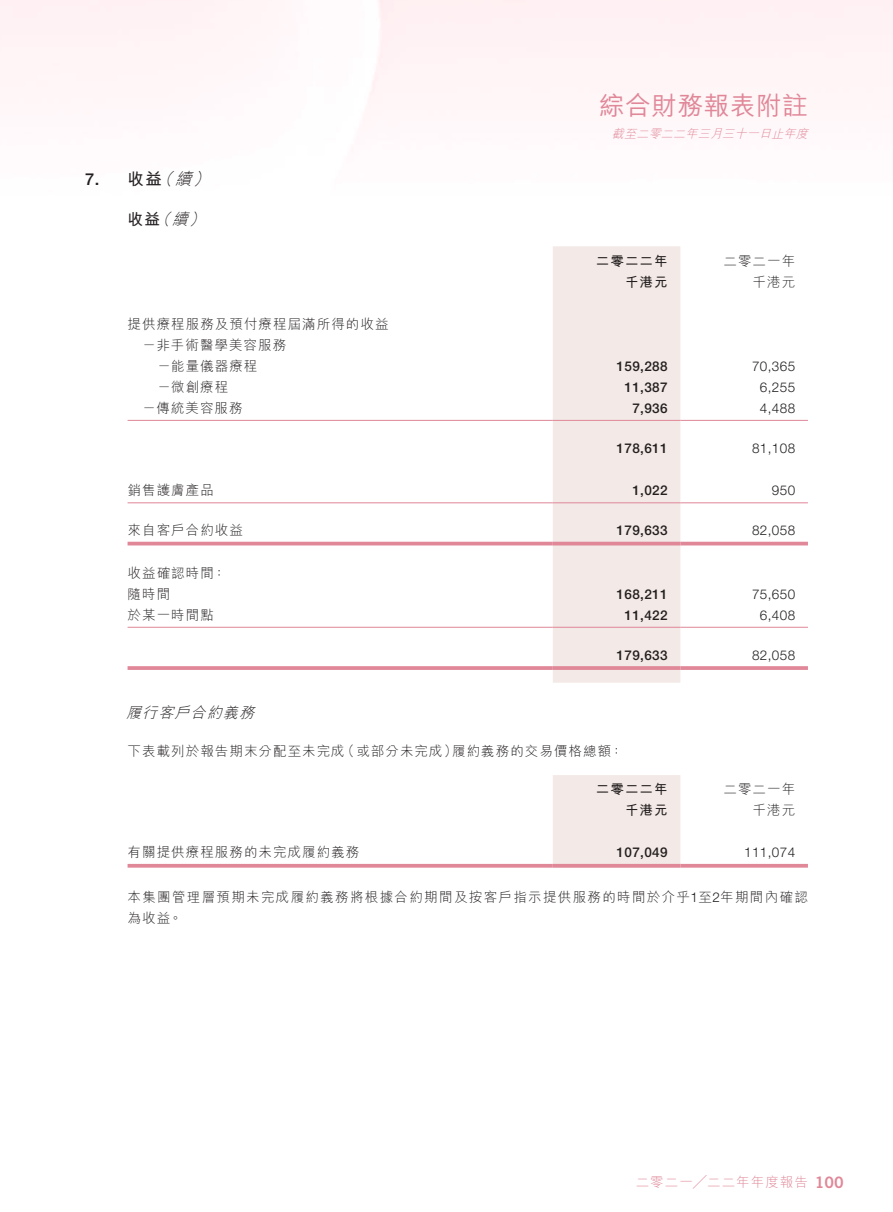
<style>
.page{position:relative;width:893px;height:1212px;background:#fff}
.page>*{position:absolute;margin:0;border:0;box-sizing:border-box;transform-origin:0 0}
.t1{font:500 25.5px "M Hei HK";letter-spacing:.025em;color:#e08798}
.t2{font:italic 300 16.5px "M Hei HK";color:#231f20}
.t3{font:italic 300 15.75px "M Hei HK";color:#231f20}
.t4{font:15.75px "Trade Gothic LT Std Bd 2";color:#e08798}
.t5{font:italic 300 15px "M Hei HK";color:#231f20}
.t6{font:300 13.5px/21px "M Hei HK";letter-spacing:.08em;color:#231f20}
.t7{font:500 13.5px "Helvetica Neue LT Std";letter-spacing:.03em;color:#231f20}
.t8{font:300 13.5px "Helvetica Neue LT Std";letter-spacing:.03em;color:#231f20}
.t9{font:300 13.5px/21px "M Hei HK";letter-spacing:.1em;color:#231f20}
.t10{font:700 13.5px "M Hei HK";letter-spacing:.08em;color:#231f20}
.t11{font:300 13.5px "M Hei HK";letter-spacing:.08em;color:#e08798}
.t12{font:italic 300 12px "M Hei HK";color:#e08798}
.s1{font-family:"Helvetica Neue LT Std";font-weight:500;font-style:normal}
.s2{font-weight:700;font-style:normal}
.s3{font-family:"Helvetica Neue LT Std"}
</style>
<div class="page">
<div style="left:553px;top:246px;width:127px;height:437px;background:#f3e9e6"></div>
<hr style="left:128px;top:420px;width:425px;height:1px;background:#e08798">
<hr style="left:553px;top:420px;width:127px;height:1px;background:#e08798">
<hr style="left:680px;top:420px;width:128px;height:1px;background:#e08798">
<hr style="left:128px;top:502px;width:425px;height:1px;background:#e08798">
<hr style="left:553px;top:502px;width:127px;height:1px;background:#e08798">
<hr style="left:680px;top:502px;width:128px;height:1px;background:#e08798">
<hr style="left:128px;top:542px;width:425px;height:3px;background:#e08798">
<hr style="left:553px;top:542px;width:127px;height:3px;background:#e08798">
<hr style="left:680px;top:542px;width:128px;height:3px;background:#e08798">
<hr style="left:128px;top:627px;width:425px;height:1px;background:#e08798">
<hr style="left:553px;top:627px;width:127px;height:1px;background:#e08798">
<hr style="left:680px;top:627px;width:128px;height:1px;background:#e08798">
<hr style="left:128px;top:666px;width:425px;height:4px;background:#e28f9f">
<svg style="left:553px;top:666px;width:127px;height:4px"></svg>
<hr style="left:680px;top:666px;width:128px;height:4px;background:#e28f9f">
<div style="left:553px;top:775px;width:127px;height:89px;background:#f3e9e6"></div>
<svg style="left:128px;top:864px;width:425px;height:4px;background:#e291a0"></svg>
<svg style="left:553px;top:864px;width:127px;height:4px"></svg>
<svg style="left:680px;top:864px;width:128px;height:4px"></svg>
<p class="t2" style="left:85px;top:170px;width:130px"><span class="s1">7.</span> <span class="s2">收益</span>（續）</p>
<p class="t3" style="left:128px;top:211px;width:83px"><span class="s2">收益</span>（續）</p>
<h1 class="t1" style="left:599px;top:87px;width:210px">綜合財務報表附註</h1>
<p class="t12" style="left:612px;top:127px;width:201px">截至二零二二年三月三十一日止年度</p>
<p class="t10" style="left:596px;top:251px;width:73px">二零二二年</p>
<p class="t6" style="left:723px;top:250px;width:73px">二零二一年</p>
<p class="t10" style="left:625px;top:272px;width:44px">千港元</p>
<p class="t6" style="left:753px;top:271px;width:44px">千港元</p>
<p class="t6" style="left:128px;top:313px;width:262px">提供療程服務及預付療程屆滿所得的收益</p>
<p class="t6" style="left:142px;top:334px;width:145px">－非手術醫學美容服務</p>
<p class="t6" style="left:157px;top:355px;width:102px">－能量儀器療程</p>
<p class="t7" style="left:617px;top:358px;width:53px">159,288</p>
<p class="t8" style="left:752px;top:358px;width:45px">70,365</p>
<p class="t6" style="left:157px;top:376px;width:73px">－微創療程</p>
<p class="t7" style="left:624px;top:379px;width:45px">11,387</p>
<p class="t8" style="left:760px;top:379px;width:37px">6,255</p>
<p class="t6" style="left:142px;top:397px;width:102px">－傳統美容服務</p>
<p class="t7" style="left:632px;top:400px;width:37px">7,936</p>
<p class="t8" style="left:760px;top:400px;width:37px">4,488</p>
<p class="t7" style="left:617px;top:440px;width:53px">178,611</p>
<p class="t8" style="left:752px;top:440px;width:45px">81,108</p>
<p class="t6" style="left:128px;top:479px;width:88px">銷售護膚產品</p>
<p class="t7" style="left:632px;top:482px;width:37px">1,022</p>
<p class="t8" style="left:772px;top:482px;width:25px">950</p>
<p class="t6" style="left:128px;top:520px;width:117px">來自客戶合約收益</p>
<p class="t7" style="left:617px;top:522px;width:53px">179,633</p>
<p class="t8" style="left:752px;top:522px;width:45px">82,058</p>
<p class="t6" style="left:128px;top:562px;width:100px">收益確認時間：隨時間</p>
<p class="t7" style="left:617px;top:586px;width:53px">168,211</p>
<p class="t8" style="left:752px;top:585px;width:45px">75,650</p>
<p class="t6" style="left:128px;top:604px;width:88px">於某一時間點</p>
<p class="t7" style="left:624px;top:607px;width:45px">11,422</p>
<p class="t8" style="left:760px;top:606px;width:37px">6,408</p>
<p class="t7" style="left:617px;top:647px;width:53px">179,633</p>
<p class="t8" style="left:752px;top:647px;width:45px">82,058</p>
<p class="t5" style="left:126px;top:705px;width:134px">履行客戶合約義務</p>
<p class="t6" style="left:128px;top:741px;width:497px">下表載列於報告期末分配至未完成（或部分未完成）履約義務的交易價格總額：</p>
<p class="t10" style="left:596px;top:780px;width:73px">二零二二年</p>
<p class="t6" style="left:723px;top:779px;width:73px">二零二一年</p>
<p class="t10" style="left:625px;top:801px;width:44px">千港元</p>
<p class="t6" style="left:753px;top:800px;width:44px">千港元</p>
<p class="t6" style="left:128px;top:842px;width:233px">有關提供療程服務的未完成履約義務</p>
<p class="t7" style="left:617px;top:844px;width:53px">107,049</p>
<p class="t8" style="left:744px;top:844px;width:53px">111,074</p>
<p class="t9" style="left:128px;top:886px;width:682px">本集團管理層預期未完成履約義務將根據合約期間及按客戶指示提供服務的時間於介乎<span class="s3">1</span>至<span class="s3">2</span>年期間內確認為收益。</p>
<p class="t11" style="left:636px;top:1175px;width:174px">二零二一╱二二年年度報告</p>
<p class="t4" style="left:815px;top:1172px;width:31px">100</p>
</div>
